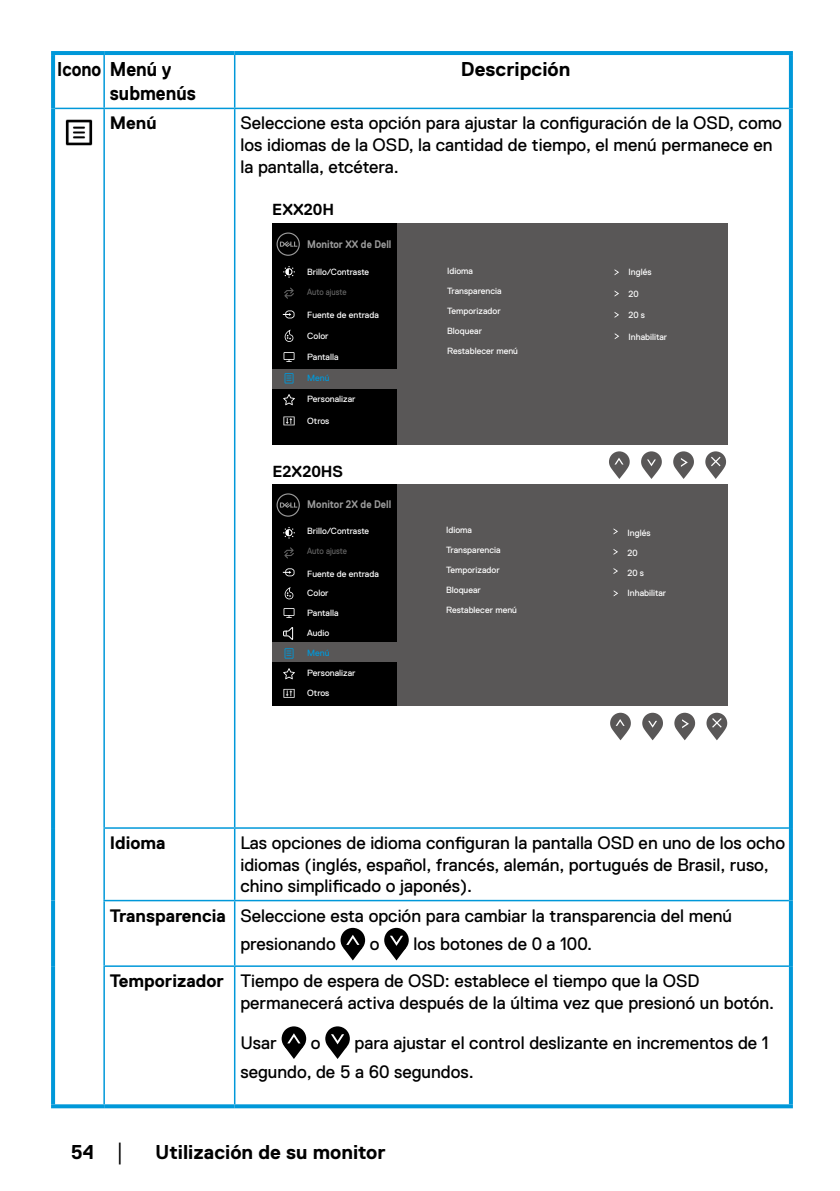
<style>
.page{position:relative;width:840px;height:1191px;background:#fff}
.page>*{position:absolute;margin:0;border:0;box-sizing:border-box;transform-origin:0 0}
.t1{font:700 20px "Dell Replica";color:#000}
.t2{font:700 20px/24px "Dell Replica";color:#000;scale:.87 1}
.t3{font:18px/21.6px "Dell Replica";color:#000}
.t4{font:700 18px "Dell Replica";color:#000}
.t5{font:700 16px "Dell Replica";color:#000}
.t6{font:700 11px "Dell Replica";color:#9b9b9b;scale:.89 1}
.t7{font:700 11px "Dell Replica";color:#9b9b9b;scale:.88 1}
.t8{font:9px "Dell Replica";color:#fff}
.t9{font:9px "Dell Replica";color:#636363;scale:.9 1}
.t10{font:9px "Dell Replica";color:#636363;scale:.89 1}
.t11{font:9px "Dell Replica";color:#0098d9}
.s1{font-weight:700}
.s2{font-family:"Arial";font-weight:400;font-size:18px}
</style>
<div class="page">
<hr style="left:51px;top:51px;width:53px;height:4px;background:#0098d9">
<svg style="left:51px;top:55px;width:4px;height:53px"></svg>
<hr style="left:104px;top:51px;width:130px;height:4px;background:#0098d9">
<hr style="left:234px;top:51px;width:558px;height:4px;background:#0098d9">
<svg style="left:788px;top:55px;width:4px;height:53px"></svg>
<svg style="left:51px;top:108px;width:4px;height:720px;background:#0499d9"></svg>
<svg style="left:788px;top:108px;width:4px;height:720px;background:#3aafe1"></svg>
<svg style="left:51px;top:828px;width:4px;height:72px"></svg>
<svg style="left:788px;top:828px;width:4px;height:72px"></svg>
<svg style="left:51px;top:900px;width:4px;height:66px"></svg>
<svg style="left:788px;top:900px;width:4px;height:66px"></svg>
<svg style="left:51px;top:966px;width:4px;height:138px"></svg>
<hr style="left:103px;top:55px;width:2px;height:53px;background:#0098d9">
<hr style="left:234px;top:55px;width:1px;height:53px;background:#0098d9">
<hr style="left:55px;top:108px;width:49px;height:1px;background:#0098d9">
<hr style="left:104px;top:108px;width:130px;height:1px;background:#0098d9">
<hr style="left:103px;top:109px;width:2px;height:718px;background:#0098d9">
<hr style="left:234px;top:108px;width:554px;height:1px;background:#0098d9">
<hr style="left:234px;top:109px;width:1px;height:718px;background:#0098d9">
<hr style="left:103px;top:828px;width:2px;height:72px;background:#0098d9">
<hr style="left:234px;top:828px;width:1px;height:72px;background:#0098d9">
<hr style="left:103px;top:901px;width:2px;height:64px;background:#0098d9">
<hr style="left:234px;top:901px;width:1px;height:64px;background:#0098d9">
<hr style="left:103px;top:827px;width:131px;height:1px;background:#0098d9">
<hr style="left:234px;top:827px;width:554px;height:1px;background:#0098d9">
<hr style="left:103px;top:900px;width:131px;height:1px;background:#0098d9">
<hr style="left:234px;top:900px;width:554px;height:1px;background:#0098d9">
<hr style="left:103px;top:965px;width:131px;height:2px;background:#0098d9">
<hr style="left:103px;top:967px;width:2px;height:137px;background:#0098d9">
<hr style="left:234px;top:965px;width:554px;height:2px;background:#0098d9">
<hr style="left:234px;top:967px;width:1px;height:137px;background:#0098d9">
<svg style="left:788px;top:966px;width:4px;height:138px"></svg>
<svg style="left:51px;top:1104px;width:53px;height:4px"></svg>
<svg style="left:104px;top:1104px;width:130px;height:4px"></svg>
<svg style="left:234px;top:1104px;width:558px;height:4px;background:#14a0dc"></svg>
<img style="left:65px;top:119px;width:28px;height:27px">
<svg style="left:340px;top:928px;width:25px;height:32px"></svg>
<svg style="left:384px;top:928px;width:24px;height:32px"></svg>
<svg style="left:281px;top:1026px;width:25px;height:33px"></svg>
<svg style="left:325px;top:1026px;width:24px;height:33px"></svg>
<svg style="left:673px;top:451px;width:20px;height:28px"></svg>
<svg style="left:705px;top:451px;width:20px;height:28px"></svg>
<svg style="left:641px;top:451px;width:20px;height:28px"></svg>
<svg style="left:609px;top:451px;width:20px;height:28px"></svg>
<div style="left:272px;top:223px;width:455px;height:221px;background:#595757"></div>
<div style="left:272px;top:223px;width:125px;height:221px;background:#000"></div>
<div style="left:272px;top:369px;width:125px;height:19px;background:#595757"></div>
<svg style="left:276px;top:232px;width:24px;height:24px"></svg>
<svg style="left:283px;top:266px;width:12px;height:12px"></svg>
<svg style="left:284px;top:288px;width:10px;height:11px"></svg>
<svg style="left:284px;top:329px;width:9px;height:13px"></svg>
<svg style="left:283px;top:352px;width:11px;height:10px"></svg>
<svg style="left:284px;top:373px;width:9px;height:10px"></svg>
<svg style="left:283px;top:394px;width:12px;height:11px"></svg>
<svg style="left:283px;top:416px;width:11px;height:9px"></svg>
<svg style="left:283px;top:310px;width:11px;height:8px"></svg>
<svg style="left:614px;top:269px;width:4px;height:6px"></svg>
<svg style="left:614px;top:290px;width:4px;height:6px"></svg>
<svg style="left:614px;top:312px;width:4px;height:6px"></svg>
<svg style="left:614px;top:333px;width:5px;height:6px"></svg>
<div style="left:272px;top:484px;width:455px;height:221px;background:#595757"></div>
<div style="left:272px;top:484px;width:125px;height:221px;background:#000"></div>
<div style="left:272px;top:642px;width:125px;height:20px;background:#595757"></div>
<svg style="left:276px;top:493px;width:24px;height:24px"></svg>
<svg style="left:283px;top:527px;width:12px;height:11px"></svg>
<svg style="left:284px;top:547px;width:10px;height:11px"></svg>
<svg style="left:284px;top:587px;width:9px;height:12px"></svg>
<svg style="left:283px;top:608px;width:11px;height:10px"></svg>
<svg style="left:284px;top:648px;width:9px;height:10px"></svg>
<svg style="left:283px;top:668px;width:12px;height:11px"></svg>
<svg style="left:283px;top:689px;width:11px;height:8px"></svg>
<svg style="left:283px;top:568px;width:11px;height:8px"></svg>
<svg style="left:283px;top:627px;width:10px;height:13px"></svg>
<svg style="left:674px;top:712px;width:20px;height:28px"></svg>
<svg style="left:706px;top:712px;width:20px;height:28px"></svg>
<svg style="left:642px;top:712px;width:20px;height:28px"></svg>
<svg style="left:610px;top:712px;width:20px;height:28px"></svg>
<svg style="left:613px;top:528px;width:4px;height:6px"></svg>
<svg style="left:613px;top:549px;width:4px;height:6px"></svg>
<svg style="left:613px;top:568px;width:4px;height:6px"></svg>
<svg style="left:613px;top:590px;width:5px;height:6px"></svg>
<p class="t2" style="left:110px;top:57px;width:100px;text-indent:-53px">Icono Menú y submenús</p>
<p class="t1" style="left:460px;top:58px;width:111px">Descripción</p>
<p class="t4" style="left:110px;top:113px;width:48px">Menú</p>
<p class="t3" style="left:240px;top:112px;width:543px">Seleccione esta opción para ajustar la configuración de la OSD, como los idiomas de la OSD, la cantidad de tiempo, el menú permanece en la pantalla, etcétera.</p>
<p class="t5" style="left:272px;top:200px;width:63px">EXX20H</p>
<p class="t7" style="left:307px;top:238px;width:97px">Monitor XX de Dell</p>
<p class="t8" style="left:307px;top:267px;width:63px">Brillo/Contraste</p>
<p class="t10" style="left:307px;top:287px;width:46px">Auto ajuste</p>
<p class="t8" style="left:307px;top:309px;width:73px">Fuente de entrada</p>
<p class="t8" style="left:307px;top:331px;width:23px">Color</p>
<p class="t8" style="left:307px;top:352px;width:33px">Pantalla</p>
<p class="t11" style="left:307px;top:373px;width:24px">Menú</p>
<p class="t8" style="left:307px;top:394px;width:50px">Personalizar</p>
<p class="t8" style="left:307px;top:415px;width:24px">Otros</p>
<p class="t5" style="left:272px;top:462px;width:72px">E2X20HS</p>
<p class="t6" style="left:307px;top:498px;width:96px">Monitor 2X de Dell</p>
<p class="t8" style="left:307px;top:526px;width:63px">Brillo/Contraste</p>
<p class="t9" style="left:307px;top:546px;width:46px">Auto ajuste</p>
<p class="t8" style="left:307px;top:568px;width:73px">Fuente de entrada</p>
<p class="t8" style="left:307px;top:588px;width:23px">Color</p>
<p class="t8" style="left:307px;top:608px;width:33px">Pantalla</p>
<p class="t8" style="left:307px;top:628px;width:24px">Audio</p>
<p class="t11" style="left:307px;top:648px;width:24px">Menú</p>
<p class="t8" style="left:307px;top:668px;width:50px">Personalizar</p>
<p class="t8" style="left:307px;top:687px;width:24px">Otros</p>
<p class="t8" style="left:447px;top:265px;width:27px">Idioma</p>
<p class="t8" style="left:447px;top:285px;width:56px">Transparencia</p>
<p class="t8" style="left:447px;top:305px;width:55px">Temporizador</p>
<p class="t8" style="left:447px;top:325px;width:36px">Bloquear</p>
<p class="t8" style="left:447px;top:345px;width:72px">Restablecer menú</p>
<p class="t8" style="left:446px;top:524px;width:27px">Idioma</p>
<p class="t8" style="left:446px;top:544px;width:56px">Transparencia</p>
<p class="t8" style="left:446px;top:564px;width:55px">Temporizador</p>
<p class="t8" style="left:446px;top:584px;width:36px">Bloquear</p>
<p class="t8" style="left:446px;top:604px;width:72px">Restablecer menú</p>
<p class="t8" style="left:628px;top:267px;width:24px">Inglés</p>
<p class="t8" style="left:628px;top:288px;width:12px">20</p>
<p class="t8" style="left:628px;top:310px;width:18px">20 s</p>
<p class="t8" style="left:628px;top:332px;width:40px">Inhabilitar</p>
<p class="t8" style="left:627px;top:527px;width:24px">Inglés</p>
<p class="t8" style="left:627px;top:547px;width:12px">20</p>
<p class="t8" style="left:627px;top:567px;width:18px">20 s</p>
<p class="t8" style="left:627px;top:587px;width:40px">Inhabilitar</p>
<p class="t4" style="left:110px;top:832px;width:57px">Idioma</p>
<p class="t3" style="left:240px;top:832px;width:546px">Las opciones de idioma configuran la pantalla OSD en uno de los ocho idiomas (inglés, español, francés, alemán, portugués de Brasil, ruso, chino simplificado o japonés).</p>
<p class="t3" style="left:240px;top:901px;width:493px;line-height:29px;text-indent:-130px"><span class="s1">Transparencia</span> Seleccione esta opción para cambiar la transparencia del menú presionando</p>
<p class="t3" style="left:110px;top:926px;width:591px;line-height:36.6px;text-indent:303px">los botones de 0 a 100.<br><span class="s1">Temporizador</span> Tiempo de espera de OSD: establece el tiempo que la OSD</p>
<p class="t3" style="left:240px;top:991px;width:535px">permanecerá activa después de la última vez que presionó un botón.</p>
<p class="t3" style="left:240px;top:1032px;width:38px">Usar</p>
<p class="t3" style="left:311px;top:1032px;width:11px">o</p>
<p class="t3" style="left:369px;top:933px;width:11px">o</p>
<p class="t3" style="left:240px;top:1028px;width:529px;line-height:29px;text-indent:114px">para ajustar el control deslizante en incrementos de 1 segundo, de 5 a 60 segundos.</p>
<p class="t1" style="left:71px;top:1141px;width:57px">54 <span class="s2">│</span></p>
<p class="t1" style="left:155px;top:1141px;width:232px">Utilización de su monitor</p>
</div>
